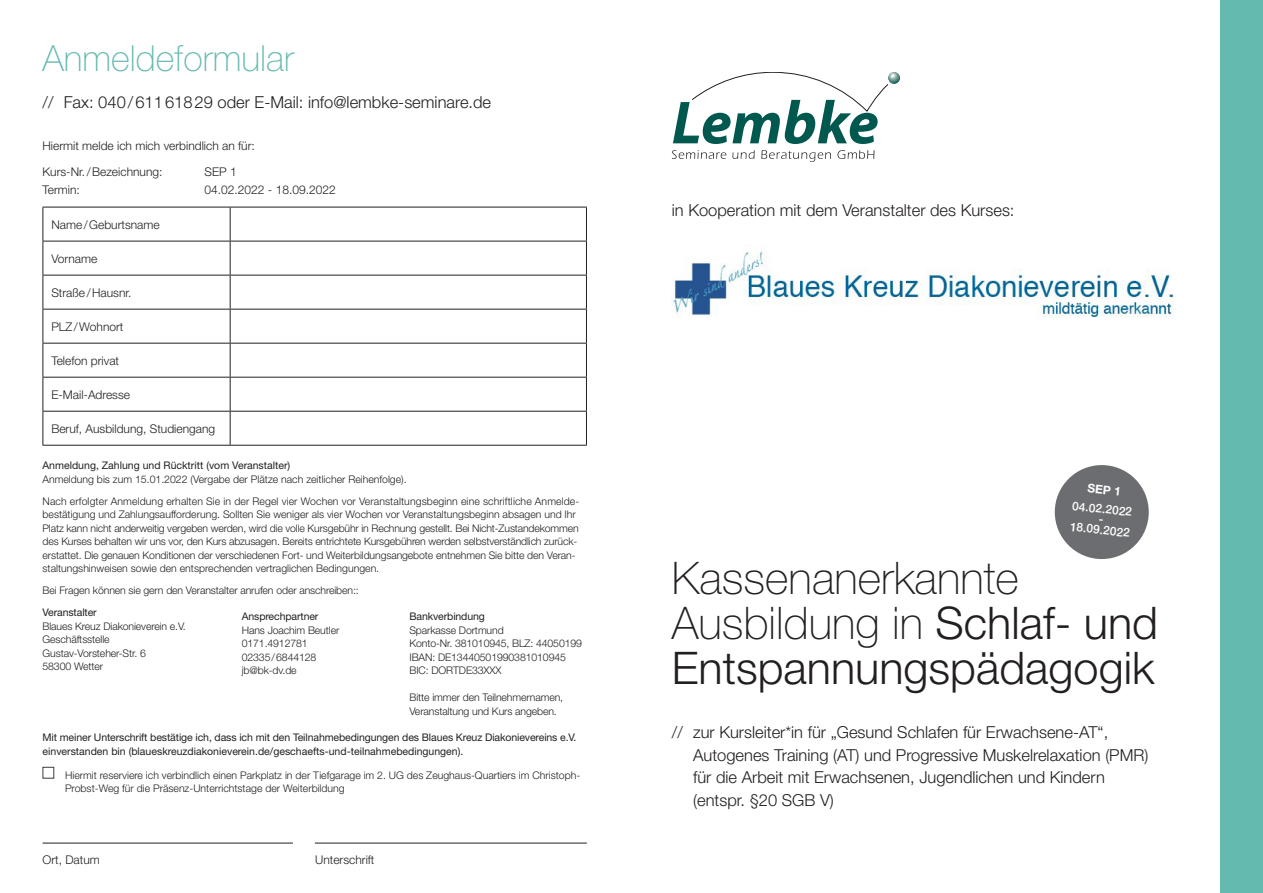
<style>
.page{position:relative;width:1263px;height:893px;background:#fff}
.page>*{position:absolute;margin:0;border:0;box-sizing:border-box;transform-origin:0 0}
.t1{font:100 45px/45px "Helvetica Neue";color:#231f20}
.t2{font:300 45px "Helvetica Neue";color:#231f20}
.t3{font:100 36px "Helvetica Neue";color:#65bab0}
.Lauftext{font:300 16.5px/22.5px "Helvetica Neue";color:#231f20}
.Lauftext-2{font:300 12px "Helvetica Neue";color:#231f20}
.Lauftext-3{font:500 12px "Helvetica Neue";color:#fff}
.Lauftext-4{font:700 12px "Helvetica Neue";color:#fff}
.Lauftext-5{font:300 10.5px/13.5px "Helvetica Neue";letter-spacing:-.01em;color:#231f20}
.Lauftext-6{font:10.5px/13.5px "Helvetica Neue";letter-spacing:-.01em;color:#231f20}
.s1{font-weight:300}
</style>
<div class="page">
<div style="left:1055px;top:465px;width:94px;height:94px;background:#6c6d70;border-radius:50%"></div>
<hr style="left:43px;top:843px;width:250px;height:1px;background:#231f20">
<hr style="left:315px;top:843px;width:272px;height:1px;background:#231f20">
<hr style="left:43px;top:207px;width:187px;height:1px;background:#231f20">
<hr style="left:43px;top:207px;width:1px;height:34px;background:#231f20">
<hr style="left:230px;top:207px;width:357px;height:1px;background:#231f20">
<hr style="left:230px;top:207px;width:1px;height:34px;background:#231f20">
<hr style="left:586px;top:207px;width:1px;height:34px;background:#231f20">
<hr style="left:43px;top:241px;width:187px;height:1px;background:#231f20">
<hr style="left:43px;top:241px;width:1px;height:34px;background:#231f20">
<hr style="left:230px;top:241px;width:357px;height:1px;background:#231f20">
<hr style="left:230px;top:241px;width:1px;height:34px;background:#231f20">
<hr style="left:586px;top:241px;width:1px;height:34px;background:#231f20">
<hr style="left:43px;top:275px;width:187px;height:1px;background:#231f20">
<hr style="left:43px;top:275px;width:1px;height:34px;background:#231f20">
<hr style="left:230px;top:275px;width:357px;height:1px;background:#231f20">
<hr style="left:230px;top:275px;width:1px;height:34px;background:#231f20">
<hr style="left:586px;top:275px;width:1px;height:34px;background:#231f20">
<hr style="left:43px;top:309px;width:187px;height:1px;background:#231f20">
<hr style="left:43px;top:309px;width:1px;height:34px;background:#231f20">
<hr style="left:230px;top:309px;width:357px;height:1px;background:#231f20">
<hr style="left:230px;top:309px;width:1px;height:34px;background:#231f20">
<hr style="left:586px;top:309px;width:1px;height:34px;background:#231f20">
<hr style="left:43px;top:343px;width:187px;height:1px;background:#231f20">
<hr style="left:43px;top:344px;width:1px;height:33px;background:#231f20">
<hr style="left:230px;top:343px;width:357px;height:1px;background:#231f20">
<hr style="left:230px;top:344px;width:1px;height:33px;background:#231f20">
<hr style="left:586px;top:344px;width:1px;height:33px;background:#231f20">
<hr style="left:43px;top:377px;width:187px;height:1px;background:#231f20">
<hr style="left:43px;top:378px;width:1px;height:33px;background:#231f20">
<hr style="left:230px;top:377px;width:357px;height:1px;background:#231f20">
<hr style="left:230px;top:378px;width:1px;height:33px;background:#231f20">
<hr style="left:586px;top:378px;width:1px;height:33px;background:#231f20">
<hr style="left:43px;top:411px;width:187px;height:1px;background:#231f20">
<hr style="left:43px;top:412px;width:1px;height:33px;background:#231f20">
<hr style="left:230px;top:411px;width:357px;height:1px;background:#231f20">
<hr style="left:230px;top:412px;width:1px;height:33px;background:#231f20">
<hr style="left:586px;top:412px;width:1px;height:33px;background:#231f20">
<hr style="left:43px;top:445px;width:187px;height:1px;background:#231f20">
<hr style="left:230px;top:445px;width:357px;height:1px;background:#231f20">
<div style="left:43px;top:767px;width:11px;height:11px;border:1px solid #3e3e3f"></div>
<img style="left:673px;top:250px;width:503px;height:68px">
<div style="left:1220px;top:0;width:43px;height:893px;background:#65bab0"></div>
<svg style="left:672px;top:150px;width:54px;height:9px"></svg>
<svg style="left:732px;top:150px;width:23px;height:9px"></svg>
<svg style="left:761px;top:150px;width:70px;height:12px"></svg>
<svg style="left:837px;top:150px;width:37px;height:9px"></svg>
<svg style="left:673px;top:72px;width:227px;height:72px"></svg>
<p class="t3" style="left:43px;top:37px;width:253px">Anmeldeformular</p>
<p class="Lauftext" style="left:43px;top:91px;width:450px">// Fax: 040/61161829 oder E-Mail: info@lembke-seminare.de</p>
<p class="Lauftext-2" style="left:43px;top:138px;width:214px">Hiermit melde ich mich verbindlich an für:</p>
<p class="Lauftext-2" style="left:43px;top:165px;width:121px">Kurs-Nr./Bezeichnung:</p>
<p class="Lauftext-2" style="left:205px;top:165px;width:34px">SEP 1</p>
<p class="Lauftext-2" style="left:43px;top:183px;width:39px">Termin:</p>
<p class="Lauftext-2" style="left:205px;top:183px;width:133px">04.02.2022 - 18.09.2022</p>
<p class="Lauftext-2" style="left:51px;top:217px;width:110px">Name/Geburtsname</p>
<p class="Lauftext-2" style="left:51px;top:251px;width:48px">Vorname</p>
<p class="Lauftext-2" style="left:51px;top:285px;width:82px">Straße/Hausnr.</p>
<p class="Lauftext-2" style="left:51px;top:319px;width:74px">PLZ/Wohnort</p>
<p class="Lauftext-2" style="left:51px;top:353px;width:69px">Telefon privat</p>
<p class="Lauftext-2" style="left:51px;top:387px;width:80px">E-Mail-Adresse</p>
<p class="Lauftext-2" style="left:51px;top:421px;width:165px">Beruf, Ausbildung, Studiengang</p>
<p class="Lauftext-6" style="left:43px;top:458px;width:249px">Anmeldung, Zahlung und Rücktritt (vom Veranstalter)</p>
<p class="Lauftext-5" style="left:43px;top:472px;width:366px">Anmeldung bis zum 15.01.2022 (Vergabe der Plätze nach zeitlicher Reihenfolge).</p>
<p class="Lauftext-5" style="left:43px;top:494px;width:538px">Nach erfolgter Anmeldung erhalten Sie in der Regel vier Wochen vor Veranstaltungsbeginn eine schriftliche Anmelde&shy;bestätigung und Zahlungsaufforderung. Sollten Sie weniger als vier Wochen vor Veranstaltungsbeginn absagen und Ihr Platz kann nicht anderweitig vergeben werden, wird die volle Kursgebühr in Rechnung gestellt. Bei Nicht-Zustandekommen des Kurses behalten wir uns vor, den Kurs abzusagen. Bereits entrichtete Kursgebühren werden selbstverständlich zurück&shy;erstattet. Die genauen Konditionen der verschiedenen Fort- und Weiterbildungsangebote entnehmen Sie bitte den Veran&shy;staltungshinweisen sowie den entsprechenden vertraglichen Bedingungen.</p>
<p class="Lauftext-5" style="left:43px;top:583px;width:318px">Bei Fragen können sie gern den Veranstalter anrufen oder anschreiben::</p>
<p class="Lauftext-6" style="left:43px;top:605px;width:56px">Veranstalter</p>
<p class="Lauftext-5" style="left:43px;top:619px;width:145px">Blaues Kreuz Diakonieverein e.V.</p>
<p class="Lauftext-5" style="left:43px;top:632px;width:69px">Geschäftsstelle</p>
<p class="Lauftext-5" style="left:43px;top:646px;width:105px">Gustav-Vorsteher-Str. 6</p>
<p class="Lauftext-5" style="left:43px;top:659px;width:62px">58300 Wetter</p>
<p class="Lauftext-6" style="left:242px;top:610px;width:78px">Ansprechpartner</p>
<p class="Lauftext-5" style="left:242px;top:623px;width:99px">Hans Joachim Beutler</p>
<p class="Lauftext-5" style="left:242px;top:637px;width:67px">0171.4912781</p>
<p class="Lauftext-5" style="left:242px;top:650px;width:76px">02335/6844128</p>
<p class="Lauftext-5" style="left:242px;top:664px;width:56px">jb@bk-dv.de</p>
<p class="Lauftext-6" style="left:409px;top:610px;width:77px">Bankverbindung</p>
<p class="Lauftext-5" style="left:409px;top:623px;width:96px">Sparkasse Dortmund</p>
<p class="Lauftext-5" style="left:409px;top:637px;width:174px">Konto-Nr. 381010945, BLZ: 44050199</p>
<p class="Lauftext-5" style="left:409px;top:650px;width:158px">IBAN: DE13440501990381010945</p>
<p class="Lauftext-5" style="left:409px;top:664px;width:94px">BIC: DORTDE33XXX</p>
<p class="Lauftext-5" style="left:409px;top:691px;width:155px">Bitte immer den Teilnehmernamen,<br>Veranstaltung und Kurs angeben.</p>
<p class="Lauftext-6" style="left:43px;top:731px;width:535px">Mit meiner Unterschrift bestätige ich, dass ich mit den Teilnahmebedingungen des Blaues Kreuz Diakonievereins e.V. einverstanden bin (blaueskreuzdiakonieverein.de/geschaefts-und-teilnahmebedingungen).</p>
<p class="Lauftext-5" style="left:65px;top:768px;width:517px">Hiermit reserviere ich verbindlich einen Parkplatz in der Tiefgarage im 2. UG des Zeughaus-Quartiers im Christoph-<br>Probst-Weg für die Präsenz-Unterrichtstage der Weiterbildung</p>
<p class="Lauftext-2" style="left:43px;top:852px;width:59px">Ort, Datum</p>
<p class="Lauftext-2" style="left:315px;top:852px;width:61px">Unterschrift</p>
<p class="Lauftext" style="left:672px;top:199px;width:344px">in Kooperation mit dem Veranstalter des Kurses:</p>
<p class="Lauftext-4" style="left:1088px;top:481px;width:35px;rotate:6deg">SEP 1</p>
<p class="Lauftext-3" style="left:1073px;top:498px;width:62px;rotate:6deg">04.02.2022</p>
<p class="Lauftext-3" style="left:1071px;top:519px;width:62px;rotate:6deg">18.09.2022</p>
<p class="t1" style="left:672px;top:556px;width:488px">Kassenanerkannte<br>Ausbildung in <span class="s1">Schlaf- und</span></p>
<p class="t2" style="left:672px;top:641px;width:484px">Entspannungspädagogik</p>
<p class="Lauftext" style="left:693px;top:721px;width:457px;text-indent:-21px">// zur Kursleiter*in für „Gesund Schlafen für Erwachsene-AT“, Autogenes Training (AT) und Progressive Muskelrelaxation (PMR) für die Arbeit mit Erwachsenen, Jugendlichen und Kindern (entspr. §20 SGB V)</p>
</div>
